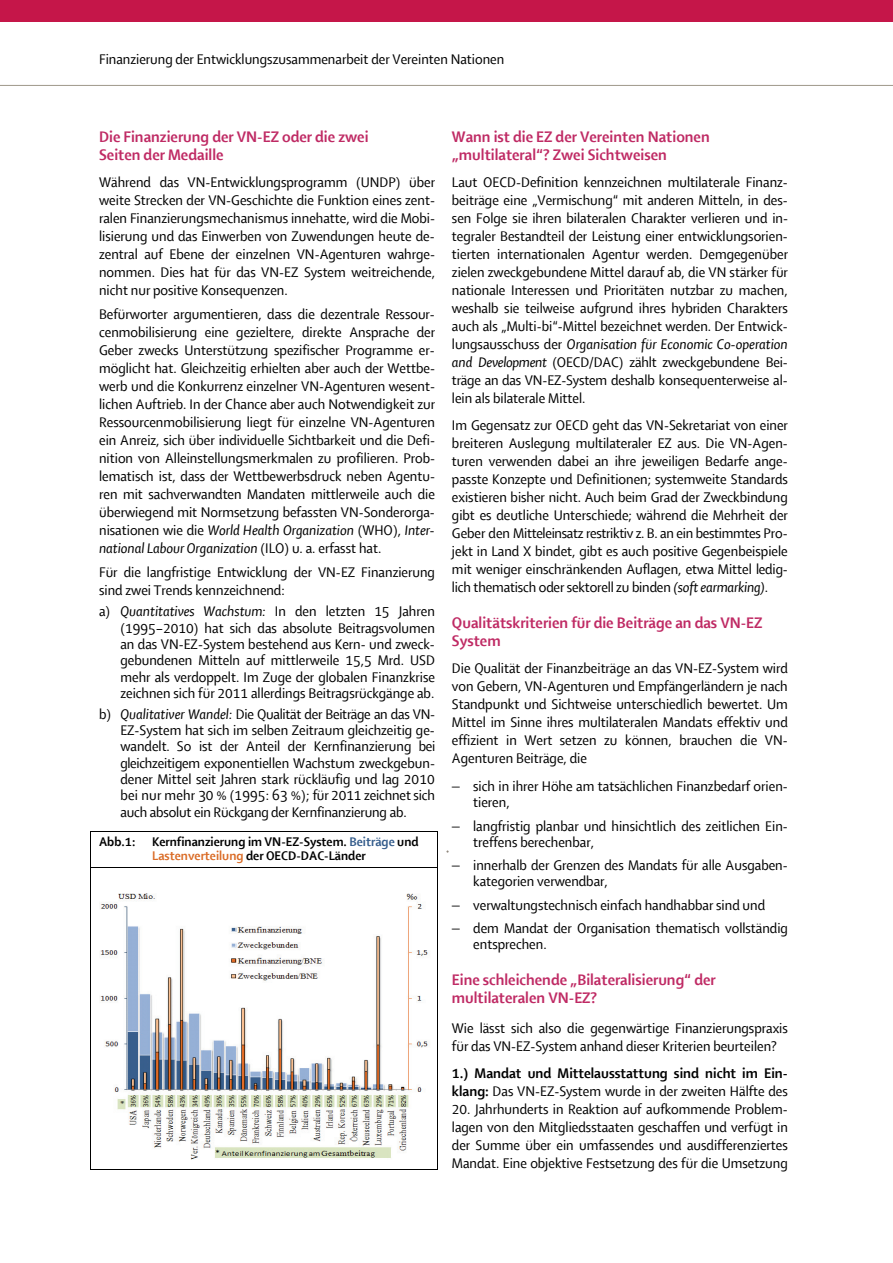
<style>
.page{position:relative;width:893px;height:1263px;background:#fff}
.page>*{position:absolute;margin:0;border:0;box-sizing:border-box;transform-origin:0 0}
.t1{font:700 16.5px/18px "Shaker R";color:#bf2a64}
.t2{font:15px/18px "Shaker R";color:#000;text-align:justify}
.t3{font:700 15px/18px "Shaker R";color:#000}
.t4{font:700 13.5px/14.7px "Shaker R";color:#000}
.s1{font-style:italic}
.s2{color:#355d8c}
.s3{color:#da6c27}
.s4{font-weight:400}
</style>
<div class="page">
<div style="left:0;top:0;width:893px;height:21px;background:#c51649"></div>
<hr style="left:0;top:85px;width:893px;height:1px;background:#9f988a">
<hr style="left:91px;top:831px;width:347px;height:1px;background:#000">
<hr style="left:91px;top:831px;width:1px;height:36px;background:#000">
<hr style="left:437px;top:831px;width:1px;height:36px;background:#000">
<hr style="left:91px;top:867px;width:347px;height:1px;background:#000">
<hr style="left:91px;top:867px;width:1px;height:303px;background:#000">
<hr style="left:91px;top:1169px;width:346px;height:1px;background:#000">
<hr style="left:437px;top:867px;width:1px;height:303px;background:#000">
<img style="left:100px;top:893px;width:328px;height:266px">
<p class="t2" style="left:99px;top:51px;width:407px">Finanzierung der Entwicklungszusammenarbeit der Vereinten Nationen</p>
<p class="t1" style="left:99px;top:128px;width:271px">Die Finanzierung der VN-EZ oder die zwei<br>Seiten der Medaille</p>
<p class="t2" style="left:99px;top:174px;width:338px">Während das VN-Entwicklungsprogramm (UNDP) über weite Strecken der VN-Geschichte die Funktion eines zent&shy;ralen Finanzierungsmechanismus innehatte, wird die Mobi&shy;lisierung und das Einwerben von Zuwendungen heute de&shy;zentral auf Ebene der einzelnen VN-Agenturen wahrge&shy;nommen. Dies hat für das VN-EZ System weitreichende, nicht nur positive Konsequenzen.</p>
<p class="t2" style="left:99px;top:306px;width:338px">Befürworter argumentieren, dass die dezentrale Ressour&shy;cenmobilisierung eine gezieltere, direkte Ansprache der Geber zwecks Unterstützung spezifischer Programme er&shy;möglicht hat. Gleichzeitig erhielten aber auch der Wettbe&shy;werb und die Konkurrenz einzelner VN-Agenturen wesent&shy;lichen Auftrieb. In der Chance aber auch Notwendigkeit zur Ressourcenmobilisierung liegt für einzelne VN-Agenturen ein Anreiz, sich über individuelle Sichtbarkeit und die Defi&shy;nition von Alleinstellungsmerkmalen zu profilieren. Prob&shy;lematisch ist, dass der Wettbewerbsdruck neben Agentu&shy;ren mit sachverwandten Mandaten mittlerweile auch die überwiegend mit Normsetzung befassten VN-Sonderorga&shy;nisationen wie die <span class="s1">World Health Organization</span> (WHO), <span class="s1">Inter&shy;national Labour Organization</span> (ILO) u. a. erfasst hat.</p>
<p class="t2" style="left:99px;top:564px;width:337px">Für die langfristige Entwicklung der VN-EZ Finanzierung sind zwei Trends kennzeichnend:</p>
<p class="t2" style="left:120px;top:604px;width:316px;line-height:16.4px;text-indent:-21px">a) <span class="s1">Quantitatives Wachstum:</span> In den letzten 15 Jahren (1995–2010) hat sich das absolute Beitragsvolumen an das VN-EZ-System bestehend aus Kern- und zweck&shy;gebundenen Mitteln auf mittlerweile 15,5 Mrd. USD mehr als verdoppelt. Im Zuge der globalen Finanzkrise zeichnen sich für 2011 allerdings Beitragsrückgänge ab.</p>
<p class="t2" style="left:120px;top:706px;width:316px;line-height:16.4px;text-indent:-21px">b) <span class="s1">Qualitativer Wandel:</span> Die Qualität der Beiträge an das VN-EZ-System hat sich im selben Zeitraum gleichzeitig ge&shy;wandelt. So ist der Anteil der Kernfinanzierung bei gleichzeitigem exponentiellen Wachstum zweckgebun&shy;dener Mittel seit Jahren stark rückläufig und lag 2010 bei nur mehr 30 % (1995: 63 %); für 2011 zeichnet sich auch absolut ein Rückgang der Kernfinanzierung ab.</p>
<p class="t4" style="left:99px;top:834px;width:38px">Abb.1:</p>
<p class="t4" style="left:152px;top:834px;width:268px">Kernfinanzierung im VN-EZ-System. <span class="s2">Beiträge</span> und<br><span class="s3">Lastenverteilung</span> der OECD-DAC-Länder</p>
<p class="t1" style="left:452px;top:128px;width:259px">Wann ist die EZ der Vereinten Nationen „multilateral“? Zwei Sichtweisen</p>
<p class="t2" style="left:452px;top:174px;width:338px">Laut OECD-Definition kennzeichnen multilaterale Finanz&shy;beiträge eine „Vermischung“ mit anderen Mitteln, in des&shy;sen Folge sie ihren bilateralen Charakter verlieren und in&shy;tegraler Bestandteil der Leistung einer entwicklungsorien&shy;tierten internationalen Agentur werden. Demgegenüber zielen zweckgebundene Mittel darauf ab, die VN stärker für nationale Interessen und Prioritäten nutzbar zu machen, weshalb sie teilweise aufgrund ihres hybriden Charakters auch als „Multi-bi“-Mittel bezeichnet werden. Der Entwick&shy;lungsausschuss der <span class="s1">Organisation für Economic Co-operation and Development</span> (OECD/DAC) zählt zweckgebundene Bei&shy;träge an das VN-EZ-System deshalb konsequenterweise al&shy;lein als bilaterale Mittel.</p>
<p class="t2" style="left:452px;top:417px;width:338px">Im Gegensatz zur OECD geht das VN-Sekretariat von einer breiteren Auslegung multilateraler EZ aus. Die VN-Agen&shy;turen verwenden dabei an ihre jeweiligen Bedarfe ange&shy;passte Konzepte und Definitionen; systemweite Standards existieren bisher nicht. Auch beim Grad der Zweckbindung gibt es deutliche Unterschiede; während die Mehrheit der Geber den Mitteleinsatz restriktiv z. B. an ein bestimmtes Pro&shy;jekt in Land X bindet, gibt es auch positive Gegenbeispiele mit weniger einschränkenden Auflagen, etwa Mittel ledig&shy;lich thematisch oder sektorell zu binden <span class="s1">(soft earmarking)</span>.</p>
<p class="t1" style="left:452px;top:614px;width:312px">Qualitätskriterien für die Beiträge an das VN-EZ<br>System</p>
<p class="t2" style="left:452px;top:660px;width:338px">Die Qualität der Finanzbeiträge an das VN-EZ-System wird von Gebern, VN-Agenturen und Empfängerländern je nach Standpunkt und Sichtweise unterschiedlich bewertet. Um Mittel im Sinne ihres multilateralen Mandats effektiv und effizient in Wert setzen zu können, brauchen die VN-Agenturen Beiträge, die</p>
<p class="t2" style="left:473px;top:778px;width:316px;line-height:16.4px;text-indent:-21px">− sich in ihrer Höhe am tatsächlichen Finanzbedarf orien&shy;tieren,</p>
<p class="t2" style="left:473px;top:818px;width:316px;line-height:16.4px;text-indent:-21px">− langfristig planbar und hinsichtlich des zeitlichen Ein&shy;treffens berechenbar,</p>
<p class="t2" style="left:473px;top:857px;width:316px;line-height:16.4px;text-indent:-21px">− innerhalb der Grenzen des Mandats für alle Ausgaben&shy;kategorien verwendbar,</p>
<p class="t2" style="left:452px;top:893px;width:338px;line-height:23.2px">− verwaltungstechnisch einfach handhabbar sind und<br>− dem Mandat der Organisation thematisch vollständig</p>
<p class="t2" style="left:473px;top:936px;width:75px">entsprechen.</p>
<p class="t1" style="left:452px;top:971px;width:265px">Eine schleichende „Bilateralisierung“ der multilateralen VN-EZ?</p>
<p class="t2" style="left:452px;top:1020px;width:337px">Wie lässt sich also die gegenwärtige Finanzierungspraxis für das VN-EZ-System anhand dieser Kriterien beurteilen?</p>
<p class="t3" style="left:452px;top:1065px;width:337px">1.) Mandat und Mittelausstattung sind nicht im Ein&shy;klang: <span class="s4">Das VN-EZ-System wurde in der zweiten Hälfte des</span></p>
<p class="t2" style="left:452px;top:1101px;width:337px">20. Jahrhunderts in Reaktion auf aufkommende Problem&shy;lagen von den Mitgliedsstaaten geschaffen und verfügt in der Summe über ein umfassendes und ausdifferenziertes Mandat. Eine objektive Festsetzung des für die Umsetzung</p>
</div>
